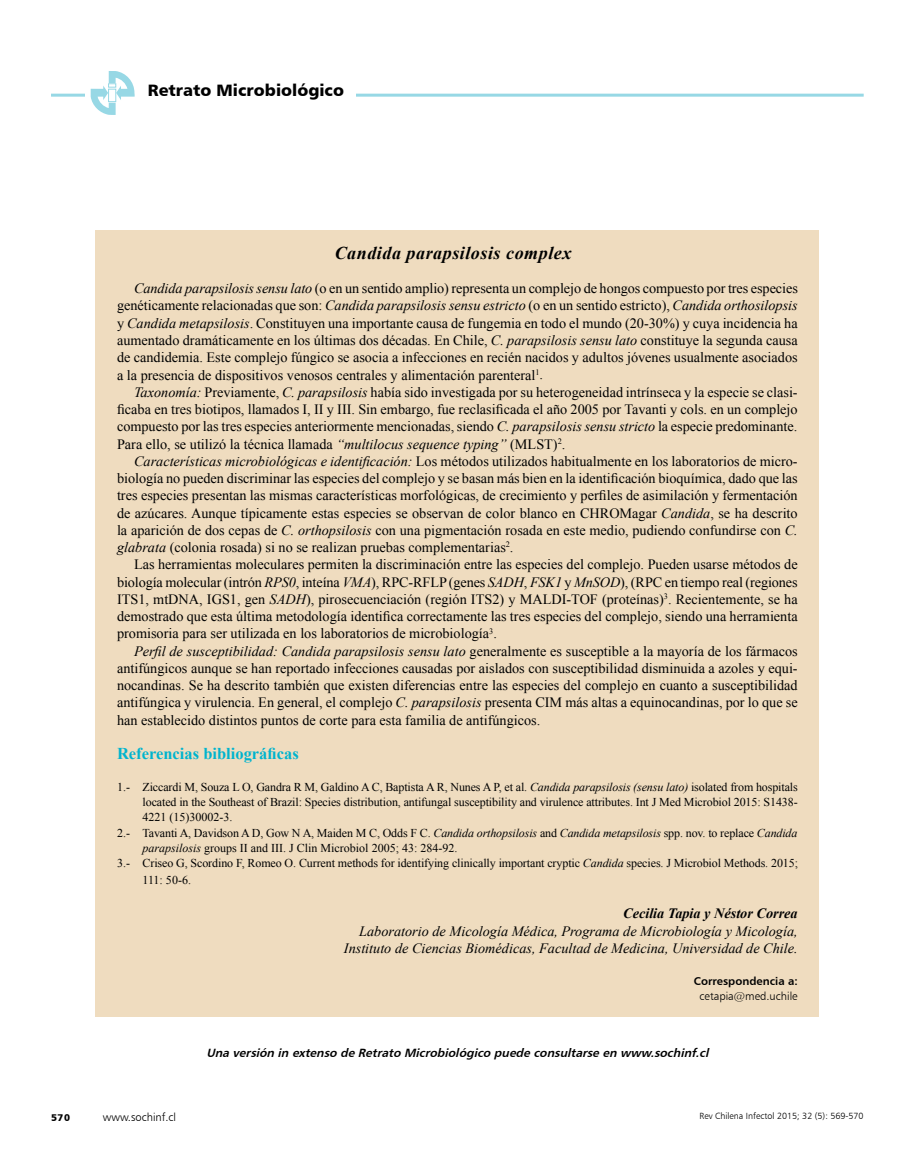
<style>
.page{position:relative;width:919px;height:1170px;background:#fff}
.page>*{position:absolute;margin:0;border:0;box-sizing:border-box;transform-origin:0 0}
.t1{font:italic 700 18px "Times New Roman";letter-spacing:.03em;color:#000}
.t2{font:700 16.5px "Times New Roman";color:#00b4ce}
.t3{font:16.5px "Humanist 777 BT Black B";color:#000}
.t4{font:14.25px/17.2px "Times New Roman";color:#000;text-align:justify}
.t5{font:italic 14.25px/17.2px "Times New Roman";color:#000;text-align:right}
.t6{font:italic 700 14.25px "Times New Roman";color:#000}
.t7{font:12px "Times New Roman";letter-spacing:-.01em;color:#000}
.t8{font:italic 12px "Humanist 777 BT Bold B";color:#000}
.t9{font:11.25px "Humanist 777 BT Light B";color:#000}
.t10{font:11.25px "Humanist 777 BT Bold B";color:#000}
.t11{font:9.75px "Humanist 777 BT Black B";color:#000}
.t12{font:9px "Humanist 777 BT Light B";color:#000}
.s1{font-style:italic}
</style>
<div class="page">
<hr style="left:51px;top:94px;width:812px;height:3px;background:#97d8e5">
<div style="left:85px;top:90px;width:55px;height:10px;background:#fff"></div>
<svg style="left:91px;top:71px;width:44px;height:44px"></svg>
<div style="left:137px;top:79px;width:218px;height:30px;background:#fff"></div>
<div style="left:96px;top:230px;width:723px;height:786px;background:#efdcbf"></div>
<p class="t3" style="left:148px;top:80px;width:198px">Retrato Microbiológico</p>
<p class="t1" style="left:335px;top:240px;width:238px">Candida parapsilosis complex</p>
<p class="t4" style="left:117px;top:279px;width:682px;text-indent:17px"><span class="s1">Candida parapsilosis sensu lato</span> (o en un sentido amplio) representa un complejo de hongos compuesto por tres especies genéticamente relacionadas que son: <span class="s1">Candida parapsilosis sensu estricto</span> (o en un sentido estricto), <span class="s1">Candida orthosilopsis </span>y <span class="s1">Candida metapsilosis</span>. Constituyen una importante causa de fungemia en todo el mundo (20-30%) y cuya incidencia ha aumentado dramáticamente en los últimas dos décadas. En Chile, <span class="s1">C. parapsilosis sensu lato</span> constituye la segunda causa de candidemia. Este complejo fúngico se asocia a infecciones en recién nacidos y adultos jóvenes usualmente asociados a la presencia de dispositivos venosos centrales y alimentación parenteral<sup>1</sup>.</p>
<p class="t4" style="left:117px;top:383px;width:682px;text-indent:17px"><span class="s1">Taxonomía:</span> Previamente, <span class="s1">C. parapsilosis</span> había sido investigada por su heterogeneidad intrínseca y la especie se clasi&shy;ficaba en tres biotipos, llamados I, II y III. Sin embargo, fue reclasificada el año 2005 por Tavanti y cols. en un complejo compuesto por las tres especies anteriormente mencionadas, siendo <span class="s1">C. parapsilosis sensu stricto</span> la especie predominante.<br>Para ello, se utilizó la técnica llamada <span class="s1">“multilocus sequence typing”</span> (MLST)<sup>2</sup>.</p>
<p class="t4" style="left:117px;top:452px;width:682px;text-indent:17px"><span class="s1">Características microbiológicas e identificación:</span> Los métodos utilizados habitualmente en los laboratorios de micro&shy;biología no pueden discriminar las especies del complejo y se basan más bien en la identificación bioquímica, dado que las tres especies presentan las mismas características morfológicas, de crecimiento y perfiles de asimilación y fermentación de azúcares. Aunque típicamente estas especies se observan de color blanco en CHROMagar <span class="s1">Candida</span>, se ha descrito la aparición de dos cepas de <span class="s1">C. orthopsilosis</span> con una pigmentación rosada en este medio, pudiendo confundirse con <span class="s1">C. glabrata</span> (colonia rosada) si no se realizan pruebas complementarias<sup>2</sup>.</p>
<p class="t4" style="left:117px;top:555px;width:682px;text-indent:17px">Las herramientas moleculares permiten la discriminación entre las especies del complejo. Pueden usarse métodos de biología molecular (intrón <span class="s1">RPS0</span>, inteína <span class="s1">VMA</span>), RPC-RFLP (genes <span class="s1">SADH</span>, <span class="s1">FSK1</span> y <span class="s1">MnSOD</span>), (RPC en tiempo real (regiones ITS1, mtDNA, IGS1, gen <span class="s1">SADH</span>), pirosecuenciación (región ITS2) y MALDI-TOF (proteínas)<sup>3</sup>. Recientemente, se ha demostrado que esta última metodología identifica correctamente las tres especies del complejo, siendo una herramienta promisoria para ser utilizada en los laboratorios de microbiología<sup>3</sup>.</p>
<p class="t4" style="left:117px;top:641px;width:682px;text-indent:17px"><span class="s1">Perfil de susceptibilidad: Candida parapsilosis sensu lato</span> generalmente es susceptible a la mayoría de los fármacos antifúngicos aunque se han reportado infecciones causadas por aislados con susceptibilidad disminuida a azoles y equi&shy;nocandinas. Se ha descrito también que existen diferencias entre las especies del complejo en cuanto a susceptibilidad antifúngica y virulencia. En general, el complejo <span class="s1">C. parapsilosis</span> presenta CIM más altas a equinocandinas, por lo que se han establecido distintos puntos de corte para esta familia de antifúngicos.</p>
<p class="t2" style="left:117px;top:741px;width:183px">Referencias bibliográficas</p>
<p class="t7" style="left:117px;top:779px;width:682px">1.- Ziccardi M, Souza L O, Gandra R M, Galdino A C, Baptista A R, Nunes A P, et al. <span class="s1">Candida parapsilosis (sensu lato)</span> isolated from hospitals</p>
<p class="t7" style="left:142px;top:794px;width:656px">located in the Southeast of Brazil: Species distribution, antifungal susceptibility and virulence attributes. Int J Med Microbiol 2015: S1438-</p>
<p class="t7" style="left:142px;top:809px;width:91px">4221 (15)30002-3.</p>
<p class="t7" style="left:117px;top:824px;width:682px">2.- Tavanti A, Davidson A D, Gow N A, Maiden M C, Odds F C. <span class="s1">Candida orthopsilosis</span> and <span class="s1">Candida metapsilosis</span> spp. nov. to replace <span class="s1">Candida</span></p>
<p class="t7" style="left:142px;top:839px;width:316px"><span class="s1">parapsilosis</span> groups II and III. J Clin Microbiol 2005; 43: 284-92.</p>
<p class="t7" style="left:117px;top:854px;width:682px">3.- Criseo G, Scordino F, Romeo O. Current methods for identifying clinically important cryptic <span class="s1">Candida</span> species. J Microbiol Methods. 2015;</p>
<p class="t7" style="left:142px;top:871px;width:50px">111: 50-6.</p>
<p class="t6" style="left:623px;top:903px;width:176px">Cecilia Tapia y Néstor Correa</p>
<p class="t5" style="left:344px;top:921px;width:455px">Laboratorio de Micología Médica, Programa de Microbiología y Micología,<br>Instituto de Ciencias Biomédicas, Facultad de Medicina, Universidad de Chile.</p>
<p class="t10" style="left:693px;top:974px;width:105px">Correspondencia a:</p>
<p class="t9" style="left:699px;top:989px;width:100px">cetapia@med.uchile</p>
<p class="t8" style="left:206px;top:1045px;width:507px">Una versión in extenso de Retrato Microbiológico puede consultarse en www.sochinf.cl</p>
<p class="t11" style="left:51px;top:1111px;width:20px">570</p>
<p class="t9" style="left:103px;top:1110px;width:75px">www.sochinf.cl</p>
<p class="t12" style="left:699px;top:1110px;width:166px">Rev Chilena Infectol 2015; 32 (5): 569-570</p>
</div>
